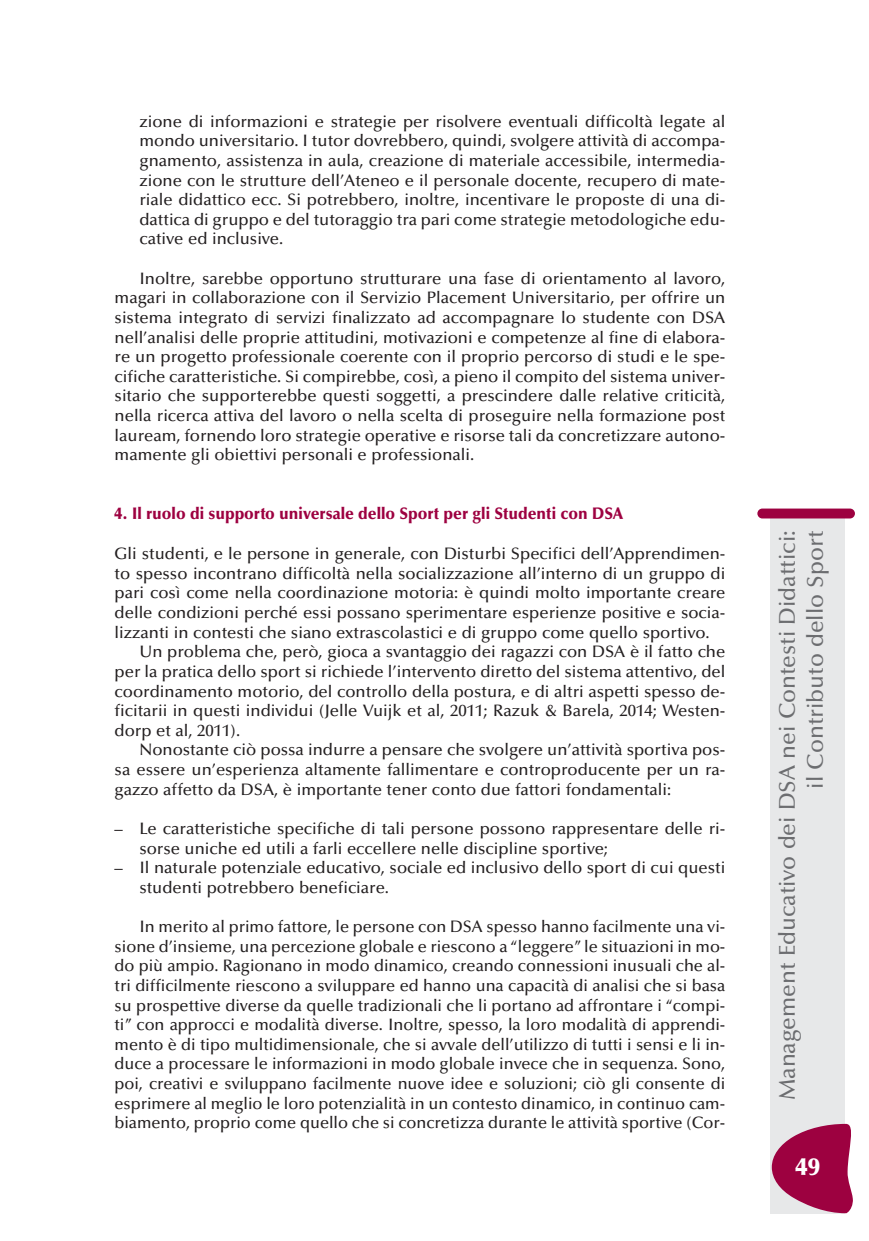
<style>
.page{position:relative;width:869px;height:1241px;background:#fff}
.page>*{position:absolute;margin:0;border:0;box-sizing:border-box;transform-origin:0 0}
.t1{font:900 24.5px "Optima";color:#fff}
.t2{font:500 22.75px/28px "Optima";color:#6c6d70;text-align:right}
.t3{font:500 16.62px/19.6px "Optima";color:#231f20;text-align:justify}
.t4{font:900 16.62px "Optima";color:#9d0140;scale:.95 1}
</style>
<div class="page">
<div style="left:770px;top:516px;width:74px;height:697px;background:#e7e8e9"></div>
<div style="left:757px;top:508px;width:97px;height:10px;background:#9d0140;border-radius:5px"></div>
<svg style="left:771px;top:1123px;width:82px;height:89px"></svg>
<p class="t3" style="left:139px;top:113px;width:587px">zione di informazioni e strategie per risolvere eventuali difficoltà legate al mondo universitario. I tutor dovrebbero, quindi, svolgere attività di accompa&shy;gnamento, assistenza in aula, creazione di materiale accessibile, intermedia&shy;zione con le strutture dell’Ateneo e il personale docente, recupero di mate&shy;riale didattico ecc. Si potrebbero, inoltre, incentivare le proposte di una di&shy;dattica di gruppo e del tutoraggio tra pari come strategie metodologiche edu&shy;cative ed inclusive.</p>
<p class="t3" style="left:115px;top:270px;width:612px;text-indent:25px">Inoltre, sarebbe opportuno strutturare una fase di orientamento al lavoro, magari in collaborazione con il Servizio Placement Universitario, per offrire un sistema integrato di servizi finalizzato ad accompagnare lo studente con DSA nell’analisi delle proprie attitudini, motivazioni e competenze al fine di elabora&shy;re un progetto professionale coerente con il proprio percorso di studi e le spe&shy;cifiche caratteristiche. Si compirebbe, così, a pieno il compito del sistema univer&shy;sitario che supporterebbe questi soggetti, a prescindere dalle relative criticità, nella ricerca attiva del lavoro o nella scelta di proseguire nella formazione post lauream, fornendo loro strategie operative e risorse tali da concretizzare autono&shy;mamente gli obiettivi personali e professionali.</p>
<p class="t4" style="left:115px;top:507px;width:537px">4. Il ruolo di supporto universale dello Sport per gli Studenti con DSA</p>
<p class="t3" style="left:115px;top:545px;width:612px">Gli studenti, e le persone in generale, con Disturbi Specifici dell’Apprendimen-</p>
<p class="t3" style="left:115px;top:565px;width:612px">to spesso incontrano difficoltà nella socializzazione all’interno di un gruppo di</p>
<p class="t3" style="left:115px;top:584px;width:612px">pari così come nella coordinazione motoria: è quindi molto importante creare</p>
<p class="t3" style="left:115px;top:604px;width:612px">delle condizioni perché essi possano sperimentare esperienze positive e socia-</p>
<p class="t3" style="left:115px;top:623px;width:596px">lizzanti in contesti che siano extrascolastici e di gruppo come quello sportivo.</p>
<p class="t3" style="left:139px;top:643px;width:587px">Un problema che, però, gioca a svantaggio dei ragazzi con DSA è il fatto che</p>
<p class="t3" style="left:115px;top:663px;width:612px">per la pratica dello sport si richiede l’intervento diretto del sistema attentivo, del</p>
<p class="t3" style="left:115px;top:682px;width:612px">coordinamento motorio, del controllo della postura, e di altri aspetti spesso de-</p>
<p class="t3" style="left:115px;top:702px;width:612px">ficitarii in questi individui (Jelle Vuijk et al, 2011; Razuk &amp; Barela, 2014; Westen-</p>
<p class="t3" style="left:115px;top:722px;width:127px">dorp et al, 2011).</p>
<p class="t3" style="left:139px;top:741px;width:587px">Nonostante ciò possa indurre a pensare che svolgere un’attività sportiva pos-</p>
<p class="t3" style="left:115px;top:761px;width:612px">sa essere un’esperienza altamente fallimentare e controproducente per un ra-</p>
<p class="t3" style="left:115px;top:780px;width:558px">gazzo affetto da DSA, è importante tener conto due fattori fondamentali:</p>
<p class="t3" style="left:139px;top:820px;width:587px;text-indent:-25px">– Le caratteristiche specifiche di tali persone possono rappresentare delle ri&shy;sorse uniche ed utili a farli eccellere nelle discipline sportive;</p>
<p class="t3" style="left:139px;top:859px;width:587px;text-indent:-25px">– Il naturale potenziale educativo, sociale ed inclusivo dello sport di cui questi studenti potrebbero beneficiare.</p>
<p class="t3" style="left:114px;top:918px;width:612px;text-indent:25px">In merito al primo fattore, le persone con DSA spesso hanno facilmente una vi&shy;sione d’insieme, una percezione globale e riescono a “leggere” le situazioni in mo&shy;do più ampio. Ragionano in modo dinamico, creando connessioni inusuali che al&shy;tri difficilmente riescono a sviluppare ed hanno una capacità di analisi che si basa su prospettive diverse da quelle tradizionali che li portano ad affrontare i “compi&shy;ti” con approcci e modalità diverse. Inoltre, spesso, la loro modalità di apprendi&shy;mento è di tipo multidimensionale, che si avvale dell’utilizzo di tutti i sensi e li in&shy;duce a processare le informazioni in modo globale invece che in sequenza. Sono, poi, creativi e sviluppano facilmente nuove idee e soluzioni; ciò gli consente di esprimere al meglio le loro potenzialità in un contesto dinamico, in continuo cam&shy;biamento, proprio come quello che si concretizza durante le attività sportive (Cor-</p>
<h2 class="t2" style="left:775px;top:1100px;width:571px;rotate:-90deg">Management Educativo dei DSA nei Contesti Didattici: il Contributo dello Sport</h2>
<h1 class="t1" style="left:795px;top:1156px;width:26px">49</h1>
</div>
